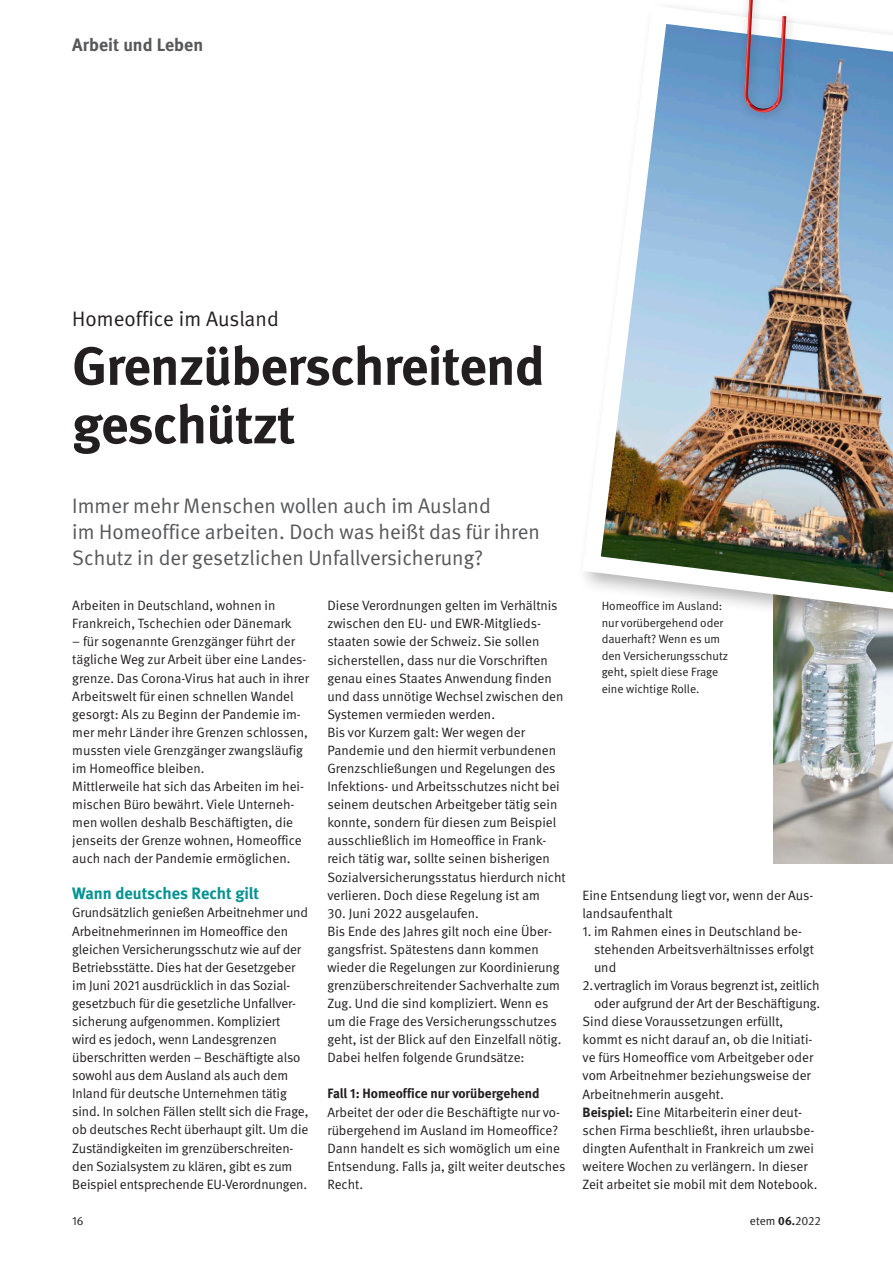
<style>
.page{position:relative;width:893px;height:1263px;background:#fff}
.page>*{position:absolute;margin:0;border:0;box-sizing:border-box;transform-origin:0 0}
.t1{font:700 54px/58.5px "DGUV Meta";letter-spacing:-.01em;color:#231f20}
.t2{font:21px/25.8px "DGUV Meta";color:#57585a}
.t3{font:21px "DGUV Meta";color:#231f20}
.t4{font:700 18px "DGUV Meta";color:#57585a}
.t5{font:700 16.5px "DGUV Meta";color:#009391}
.t6{font:13.5px/18.1px "DGUV Meta";color:#231f20}
.t7{font:13.5px/18.1px "DGUV Meta";letter-spacing:-.02em;color:#231f20;text-align:right}
.t8{font:700 13.5px "DGUV Meta";color:#231f20}
.t9{font:12px/16.5px "DGUV Meta";color:#231f20}
.s1{font-weight:700}
</style>
<div class="page">
<img style="left:774px;top:639px;width:119px;height:224px">
<img style="left:584px;top:7px;width:309px;height:620px">
<div style="left:737px;top:0;width:60px;height:123px;background:#231f20;opacity:.26"></div>
<img style="left:744px;top:94px;width:38px;height:19px">
<img style="left:747px;top:103px;width:31px;height:10px">
<img style="left:744px;top:0;width:9px;height:104px">
<img style="left:778px;top:16px;width:8px;height:90px">
<svg style="left:747px;top:93px;width:5px;height:11px"></svg>
<svg style="left:773px;top:92px;width:5px;height:13px"></svg>
<h3 class="t4" style="left:72px;top:34px;width:132px">Arbeit und Leben</h3>
<p class="t3" style="left:72px;top:307px;width:208px">Homeoffice im Ausland</p>
<h3 class="t1" style="left:72px;top:338px;width:474px">Grenzüberschreitend geschützt</h3>
<p class="t2" style="left:72px;top:493px;width:469px">Immer mehr Menschen wollen auch im Ausland<br>im Homeoffice arbeiten. Doch was heißt das für ihren<br>Schutz in der gesetzlichen Unfallversicherung?</p>
<p class="t6" style="left:72px;top:597px;width:221px">Arbeiten in Deutschland, wohnen in<br>Frankreich, Tschechien oder Dänemark</p>
<p class="t6" style="left:72px;top:633px;width:238px">– für sogenannte Grenzgänger führt der tägliche Weg zur Arbeit über eine Landes&shy;grenze. Das Corona-Virus hat auch in ihrer Arbeitswelt für einen schnellen Wandel gesorgt: Als zu Beginn der Pandemie im&shy;mer mehr Länder ihre Grenzen schlossen, mussten viele Grenzgänger zwangsläufig im Homeoffice bleiben.</p>
<p class="t6" style="left:72px;top:778px;width:233px">Mittlerweile hat sich das Arbeiten im hei&shy;mischen Büro bewährt. Viele Unterneh&shy;men wollen deshalb Beschäftigten, die jenseits der Grenze wohnen, Homeoffice auch nach der Pandemie ermöglichen.</p>
<h4 class="t5" style="left:72px;top:884px;width:188px">Wann deutsches Recht gilt</h4>
<p class="t6" style="left:72px;top:904px;width:238px">Grundsätzlich genießen Arbeitnehmer und Arbeitnehmerinnen im Homeoffice den gleichen Versicherungsschutz wie auf der Betriebsstätte. Dies hat der Gesetzgeber im Juni 2021 ausdrücklich in das Sozial&shy;gesetzbuch für die gesetzliche Unfallver&shy;sicherung aufgenommen. Kompliziert<br>wird es jedoch, wenn Landesgrenzen überschritten werden – Beschäftigte also sowohl aus dem Ausland als auch dem Inland für deutsche Unternehmen tätig sind. In solchen Fällen stellt sich die Frage, ob deutsches Recht überhaupt gilt. Um die Zuständigkeiten im grenzüberschreiten&shy;den Sozialsystem zu klären, gibt es zum Beispiel entsprechende EU-Verordnungen.</p>
<p class="t6" style="left:327px;top:597px;width:238px">Diese Verordnungen gelten im Verhältnis zwischen den EU- und EWR-Mitglieds&shy;staaten sowie der Schweiz. Sie sollen sicherstellen, dass nur die Vorschriften genau eines Staates Anwendung finden und dass unnötige Wechsel zwischen den Systemen vermieden werden.</p>
<p class="t6" style="left:327px;top:723px;width:240px">Bis vor Kurzem galt: Wer wegen der Pandemie und den hiermit verbundenen Grenzschließungen und Regelungen des Infektions- und Arbeitsschutzes nicht bei seinem deutschen Arbeitgeber tätig sein konnte, sondern für diesen zum Beispiel ausschließlich im Homeoffice in Frank&shy;reich tätig war, sollte seinen bisherigen Sozialversicherungsstatus hierdurch nicht verlieren. Doch diese Regelung ist am</p>
<p class="t6" style="left:327px;top:904px;width:153px">30. Juni 2022 ausgelaufen.</p>
<p class="t6" style="left:327px;top:922px;width:236px">Bis Ende des Jahres gilt noch eine Über&shy;gangsfrist. Spätestens dann kommen wieder die Regelungen zur Koordinierung grenzüberschreitender Sachverhalte zum Zug. Und die sind kompliziert. Wenn es um die Frage des Versicherungsschutzes geht, ist der Blick auf den Einzelfall nötig.<br>Dabei helfen folgende Grundsätze:</p>
<h5 class="t8" style="left:327px;top:1086px;width:214px">Fall 1: Homeoffice nur vorübergehend</h5>
<p class="t6" style="left:327px;top:1103px;width:240px">Arbeitet der oder die Beschäftigte nur vo&shy;rübergehend im Ausland im Homeoffice?<br>Dann handelt es sich womöglich um eine Entsendung. Falls ja, gilt weiter deutsches Recht.</p>
<p class="t9" style="left:602px;top:598px;width:128px">Homeoffice im Ausland: nur vorübergehend oder dauerhaft? Wenn es um den Versicherungsschutz geht, spielt diese Frage eine wichtige Rolle.</p>
<p class="t6" style="left:583px;top:886px;width:232px">Eine Entsendung liegt vor, wenn der Aus&shy;landsaufenthalt</p>
<p class="t6" style="left:594px;top:922px;width:221px;text-indent:-11px">1. im Rahmen eines in Deutschland be&shy;stehenden Arbeitsverhältnisses erfolgt und</p>
<p class="t7" style="left:583px;top:977px;width:239px">2. vertraglich im Voraus begrenzt ist, zeitlich oder aufgrund der Art der Beschäftigung.</p>
<p class="t6" style="left:583px;top:1013px;width:232px">Sind diese Voraussetzungen erfüllt, kommt es nicht darauf an, ob die Initiati&shy;ve fürs Homeoffice vom Arbeitgeber oder vom Arbeitnehmer beziehungsweise der Arbeitnehmerin ausgeht.</p>
<p class="t6" style="left:583px;top:1103px;width:236px"><span class="s1">Beispiel:</span> Eine Mitarbeiterin einer deut&shy;schen Firma beschließt, ihren urlaubsbe&shy;dingten Aufenthalt in Frankreich um zwei weitere Wochen zu verlängern. In dieser Zeit arbeitet sie mobil mit dem Notebook.</p>
<p class="t9" style="left:72px;top:1212px;width:13px">16</p>
<p class="t9" style="left:750px;top:1212px;width:72px">etem <span class="s1">06.</span>2022</p>
</div>
